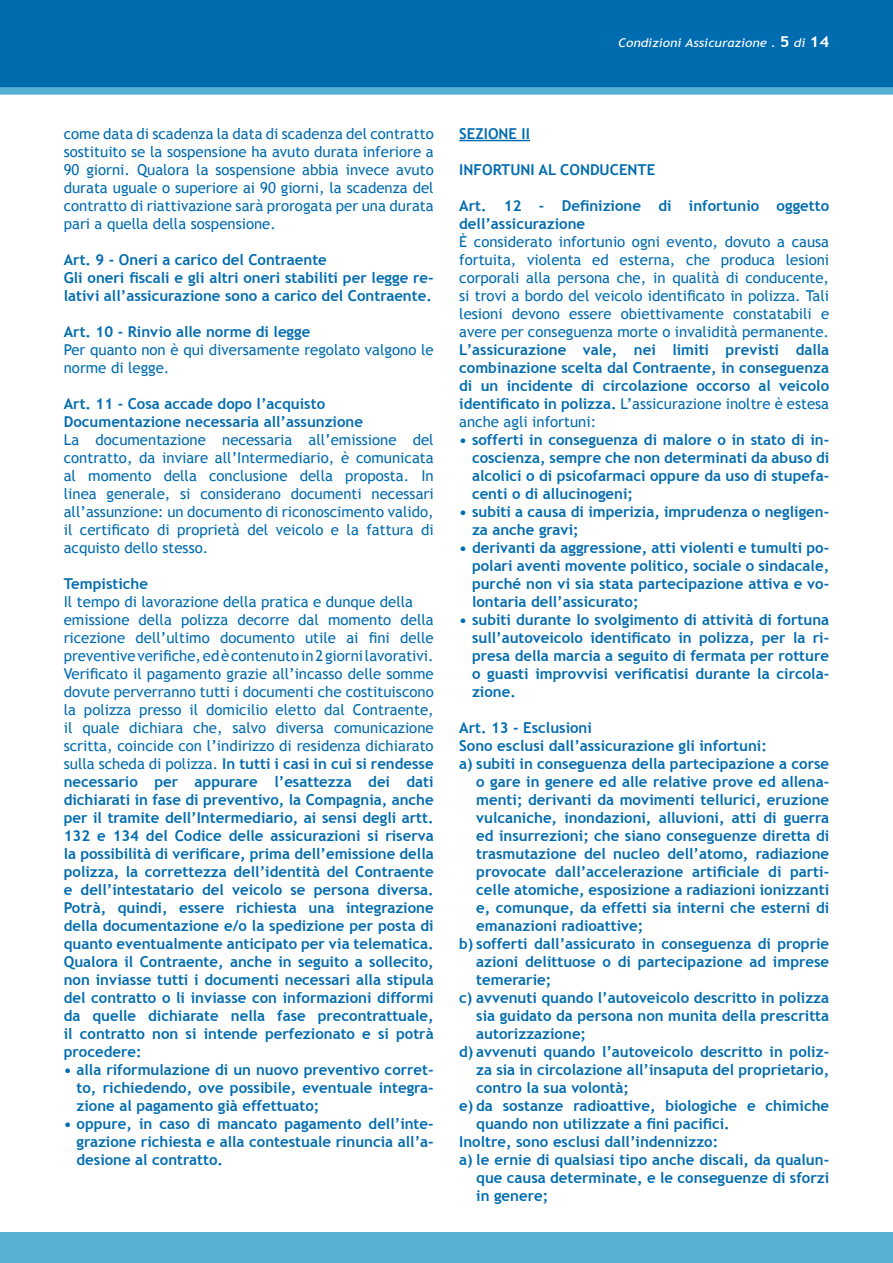
<style>
.page{position:relative;width:893px;height:1263px;background:#fff}
.page>*{position:absolute;margin:0;border:0;box-sizing:border-box;transform-origin:0 0}
.t1{font:700 15px/18px "Trebuchet MS";color:#006cb0;text-align:justify}
.t2{font:15px/18px "Trebuchet MS";color:#006cb0;text-align:justify}
.t3{font:italic 12px "Trebuchet MS";color:#fff;scale:1.12 1}
.s1{font-weight:700;font-style:normal;font-size:15px}
.s2{font-weight:400}
</style>
<div class="page">
<hr style="left:459px;top:140px;width:71px;height:1px;background:#006cb0">
<div style="left:0;top:1232px;width:893px;height:31px;background:#57afd1"></div>
<div style="left:0;top:0;width:893px;height:91px;background:#006cb0"></div>
<div style="left:0;top:87px;width:893px;height:8px;background:#57afd1"></div>
<p class="t3" style="left:618px;top:35px;width:190px">Condizioni Assicurazione . <span class="s1">5</span> di <span class="s1">14</span></p>
<p class="t2" style="left:64px;top:125px;width:371px">come data di scadenza la data di scadenza del contratto sostituito se la sospensione ha avuto durata inferiore a 90 giorni. Qualora la sospensione abbia invece avuto durata uguale o superiore ai 90 giorni, la scadenza del contratto di riattivazione sarà prorogata per una durata pari a quella della sospensione.</p>
<p class="t1" style="left:64px;top:250px;width:371px;text-align:left">Art. 9 - Oneri a carico del Contraente<br>Gli oneri fiscali e gli altri oneri stabiliti per legge re&shy;lativi all’assicurazione sono a carico del Contraente.</p>
<p class="t1" style="left:64px;top:322px;width:248px">Art. 10 - Rinvio alle norme di legge</p>
<p class="t2" style="left:64px;top:341px;width:371px">Per quanto non è qui diversamente regolato valgono le norme di legge.</p>
<p class="t1" style="left:64px;top:394px;width:301px">Art. 11 - Cosa accade dopo l’acquisto<br>Documentazione necessaria all’assunzione</p>
<p class="t2" style="left:64px;top:431px;width:371px">La documentazione necessaria all’emissione del contratto, da inviare all’Intermediario, è comunicata al momento della conclusione della proposta. In linea generale, si considerano documenti necessari all’assunzione: un documento di riconoscimento valido, il certificato di proprietà del veicolo e la fattura di acquisto dello stesso.</p>
<p class="t1" style="left:64px;top:574px;width:86px">Tempistiche</p>
<p class="t1" style="left:64px;top:592px;width:371px;text-align:left"><span class="s2">Il tempo di lavorazione della pratica e dunque della emissione della polizza decorre dal momento della ricezione dell’ultimo documento utile ai fini delle preventive verifiche, ed è contenuto in 2 giorni lavorativi.<br>Verificato il pagamento grazie all’incasso delle somme dovute perverranno tutti i documenti che costituiscono la polizza presso il domicilio eletto dal Contraente, il quale dichiara che, salvo diversa comunicazione scritta, coincide con l’indirizzo di residenza dichiarato sulla scheda di polizza.</span> In tutti i casi in cui si rendesse necessario per appurare l’esattezza dei dati dichiarati in fase di preventivo, la Compagnia, anche per il tramite dell’Intermediario, ai sensi degli artt.<br>132 e 134 del Codice delle assicurazioni si riserva la possibilità di verificare, prima dell’emissione della polizza, la correttezza dell’identità del Contraente e dell’intestatario del veicolo se persona diversa.<br>Potrà, quindi, essere richiesta una integrazione della documentazione e/o la spedizione per posta di quanto eventualmente anticipato per via telematica.<br>Qualora il Contraente, anche in seguito a sollecito, non inviasse tutti i documenti necessari alla stipula del contratto o li inviasse con informazioni difformi da quelle dichiarate nella fase precontrattuale, il contratto non si intende perfezionato e si potrà procedere:</p>
<p class="t1" style="left:77px;top:1060px;width:359px;text-indent:-13px">• alla riformulazione di un nuovo preventivo corret&shy;to, richiedendo, ove possibile, eventuale integra&shy;zione al pagamento già effettuato;</p>
<p class="t1" style="left:77px;top:1114px;width:359px;text-indent:-13px">• oppure, in caso di mancato pagamento dell’inte&shy;grazione richiesta e alla contestuale rinuncia all’a&shy;desione al contratto.</p>
<p class="t1" style="left:459px;top:124px;width:72px">SEZIONE II</p>
<p class="t1" style="left:459px;top:160px;width:197px">INFORTUNI AL CONDUCENTE</p>
<p class="t1" style="left:459px;top:196px;width:371px">Art. 12 - Definizione di infortunio oggetto dell’assicurazione</p>
<p class="t2" style="left:459px;top:233px;width:371px">È considerato infortunio ogni evento, dovuto a causa fortuita, violenta ed esterna, che produca lesioni corporali alla persona che, in qualità di conducente, si trovi a bordo del veicolo identificato in polizza. Tali lesioni devono essere obiettivamente constatabili e avere per conseguenza morte o invalidità permanente.</p>
<p class="t1" style="left:459px;top:340px;width:371px">L’assicurazione vale, nei limiti previsti dalla combinazione scelta dal Contraente, in conseguenza di un incidente di circolazione occorso al veicolo identificato in polizza. <span class="s2">L’assicurazione inoltre è estesa anche agli infortuni:</span></p>
<p class="t1" style="left:472px;top:430px;width:359px;text-indent:-13px">• sofferti in conseguenza di malore o in stato di in&shy;coscienza, sempre che non determinati da abuso di alcolici o di psicofarmaci oppure da uso di stupefa&shy;centi o di allucinogeni;</p>
<p class="t1" style="left:472px;top:502px;width:359px;text-indent:-13px">• subiti a causa di imperizia, imprudenza o negligen&shy;za anche gravi;</p>
<p class="t1" style="left:472px;top:538px;width:359px;text-indent:-13px">• derivanti da aggressione, atti violenti e tumulti po&shy;polari aventi movente politico, sociale o sindacale, purché non vi sia stata partecipazione attiva e vo&shy;lontaria dell’assicurato;</p>
<p class="t1" style="left:472px;top:610px;width:359px;text-indent:-13px">• subiti durante lo svolgimento di attività di fortuna sull’autoveicolo identificato in polizza, per la ri&shy;presa della marcia a seguito di fermata per rotture o guasti improvvisi verificatisi durante la circola&shy;zione.</p>
<p class="t1" style="left:459px;top:718px;width:134px">Art. 13 - Esclusioni</p>
<p class="t1" style="left:459px;top:736px;width:309px">Sono esclusi dall’assicurazione gli infortuni:</p>
<p class="t1" style="left:459px;top:754px;width:371px">a) subiti in conseguenza della partecipazione a corse</p>
<p class="t1" style="left:476px;top:772px;width:354px">o gare in genere ed alle relative prove ed allena-</p>
<p class="t1" style="left:476px;top:790px;width:354px">menti; derivanti da movimenti tellurici, eruzione</p>
<p class="t1" style="left:476px;top:808px;width:354px">vulcaniche, inondazioni, alluvioni, atti di guerra</p>
<p class="t1" style="left:476px;top:826px;width:354px">ed insurrezioni; che siano conseguenze diretta di</p>
<p class="t1" style="left:476px;top:844px;width:354px">trasmutazione del nucleo dell’atomo, radiazione</p>
<p class="t1" style="left:476px;top:862px;width:354px">provocate dall’accelerazione artificiale di parti-</p>
<p class="t1" style="left:476px;top:880px;width:354px">celle atomiche, esposizione a radiazioni ionizzanti</p>
<p class="t1" style="left:476px;top:898px;width:354px">e, comunque, da effetti sia interni che esterni di</p>
<p class="t1" style="left:476px;top:916px;width:169px">emanazioni radioattive;</p>
<p class="t1" style="left:459px;top:934px;width:371px">b) sofferti dall’assicurato in conseguenza di proprie</p>
<p class="t1" style="left:476px;top:952px;width:354px">azioni delittuose o di partecipazione ad imprese</p>
<p class="t1" style="left:476px;top:970px;width:77px">temerarie;</p>
<p class="t1" style="left:459px;top:988px;width:371px">c) avvenuti quando l’autoveicolo descritto in polizza</p>
<p class="t1" style="left:476px;top:1006px;width:354px">sia guidato da persona non munita della prescritta</p>
<p class="t1" style="left:476px;top:1024px;width:111px">autorizzazione;</p>
<p class="t1" style="left:459px;top:1042px;width:371px">d) avvenuti quando l’autoveicolo descritto in poliz-</p>
<p class="t1" style="left:476px;top:1060px;width:354px">za sia in circolazione all’insaputa del proprietario,</p>
<p class="t1" style="left:476px;top:1078px;width:154px">contro la sua volontà;</p>
<p class="t1" style="left:459px;top:1096px;width:371px">e) da sostanze radioattive, biologiche e chimiche</p>
<p class="t1" style="left:476px;top:1114px;width:255px">quando non utilizzate a fini pacifici.</p>
<p class="t1" style="left:459px;top:1132px;width:260px">Inoltre, sono esclusi dall’indennizzo:</p>
<p class="t1" style="left:459px;top:1150px;width:371px">a) le ernie di qualsiasi tipo anche discali, da qualun-</p>
<p class="t1" style="left:476px;top:1168px;width:354px">que causa determinate, e le conseguenze di sforzi</p>
<p class="t1" style="left:476px;top:1186px;width:74px">in genere;</p>
</div>
